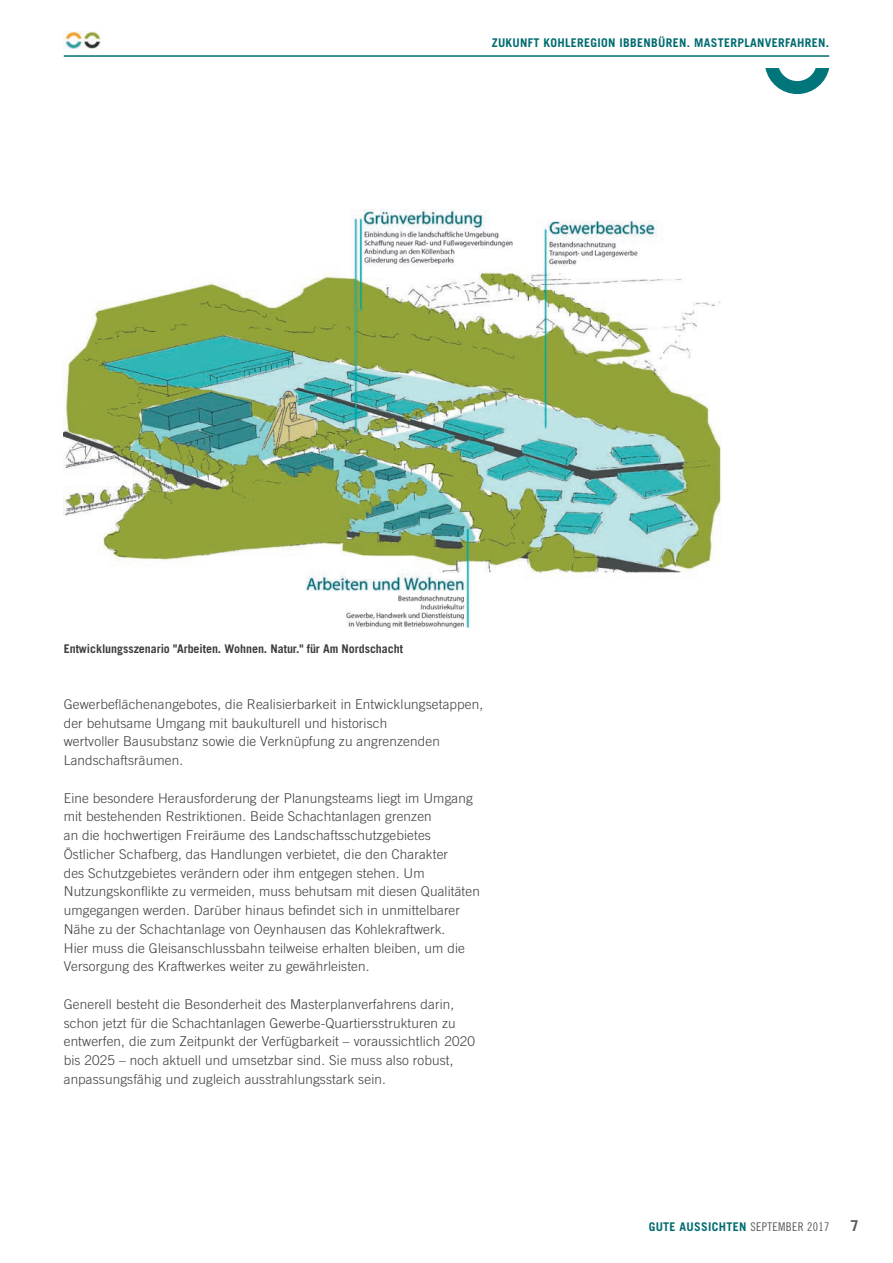
<style>
.page{position:relative;width:893px;height:1263px;background:#fff}
.page>*{position:absolute;margin:0;border:0;box-sizing:border-box;transform-origin:0 0}
.t1{font:700 15px "Trade Gothic";color:#57585a}
.t2{font:300 13.5px/18.8px "Trade Gothic";letter-spacing:.01em;color:#3e3e3f}
.t3{font:700 12px "Trade Gothic";letter-spacing:.025em;color:#006b70}
.t4{font:700 12px "Trade Gothic";letter-spacing:-.005em;color:#3e3e3f}
.s1{font-family:"Trade Gothic LT Std Cn 18";font-weight:400;color:#57585a}
</style>
<div class="page">
<img style="left:64px;top:210px;width:658px;height:417px">
<hr style="left:64px;top:55px;width:765px;height:2px;background:#006b70">
<img style="left:65px;top:32px;width:37px;height:17px">
<svg style="left:765px;top:68px;width:64px;height:26px"></svg>
<p class="t3" style="left:492px;top:35px;width:339px">ZUKUNFT KOHLEREGION IBBENBÜREN. MASTERPLANVERFAHREN.</p>
<p class="t4" style="left:64px;top:641px;width:341px">ENTWICKLUNGSSZENARIO "ARBEITEN. WOHNEN. NATUR." FÜR AM NORDSCHACHT</p>
<p class="t2" style="left:64px;top:694px;width:421px">Gewerbeflächenangebotes, die Realisierbarkeit in Entwicklungsetappen, der behutsame Umgang mit baukulturell und historisch<br>wertvoller Bausubstanz sowie die Verknüpfung zu angrenzenden Landschaftsräumen.</p>
<p class="t2" style="left:64px;top:788px;width:418px">Eine besondere Herausforderung der Planungsteams liegt im Umgang mit bestehenden Restriktionen. Beide Schachtanlagen grenzen<br>an die hochwertigen Freiräume des Landschaftsschutzgebietes Östlicher Schafberg, das Handlungen verbietet, die den Charakter<br>des Schutzgebietes verändern oder ihm entgegen stehen. Um Nutzungskonflikte zu vermeiden, muss behutsam mit diesen Qualitäten umgegangen werden. Darüber hinaus befindet sich in unmittelbarer Nähe zu der Schachtanlage von Oeynhausen das Kohlekraftwerk.<br>Hier muss die Gleisanschlussbahn teilweise erhalten bleiben, um die Versorgung des Kraftwerkes weiter zu gewährleisten.</p>
<p class="t2" style="left:64px;top:994px;width:413px">Generell besteht die Besonderheit des Masterplanverfahrens darin, schon jetzt für die Schachtanlagen Gewerbe-Quartiersstrukturen zu entwerfen, die zum Zeitpunkt der Verfügbarkeit – voraussichtlich 2020 bis 2025 – noch aktuell und umsetzbar sind. Sie muss also robust, anpassungsfähig und zugleich ausstrahlungsstark sein.</p>
<p class="t3" style="left:649px;top:1219px;width:182px">GUTE AUSSICHTEN <span class="s1">SEPTEMBER 2017</span></p>
<p class="t1" style="left:851px;top:1216px;width:10px">7</p>
</div>
